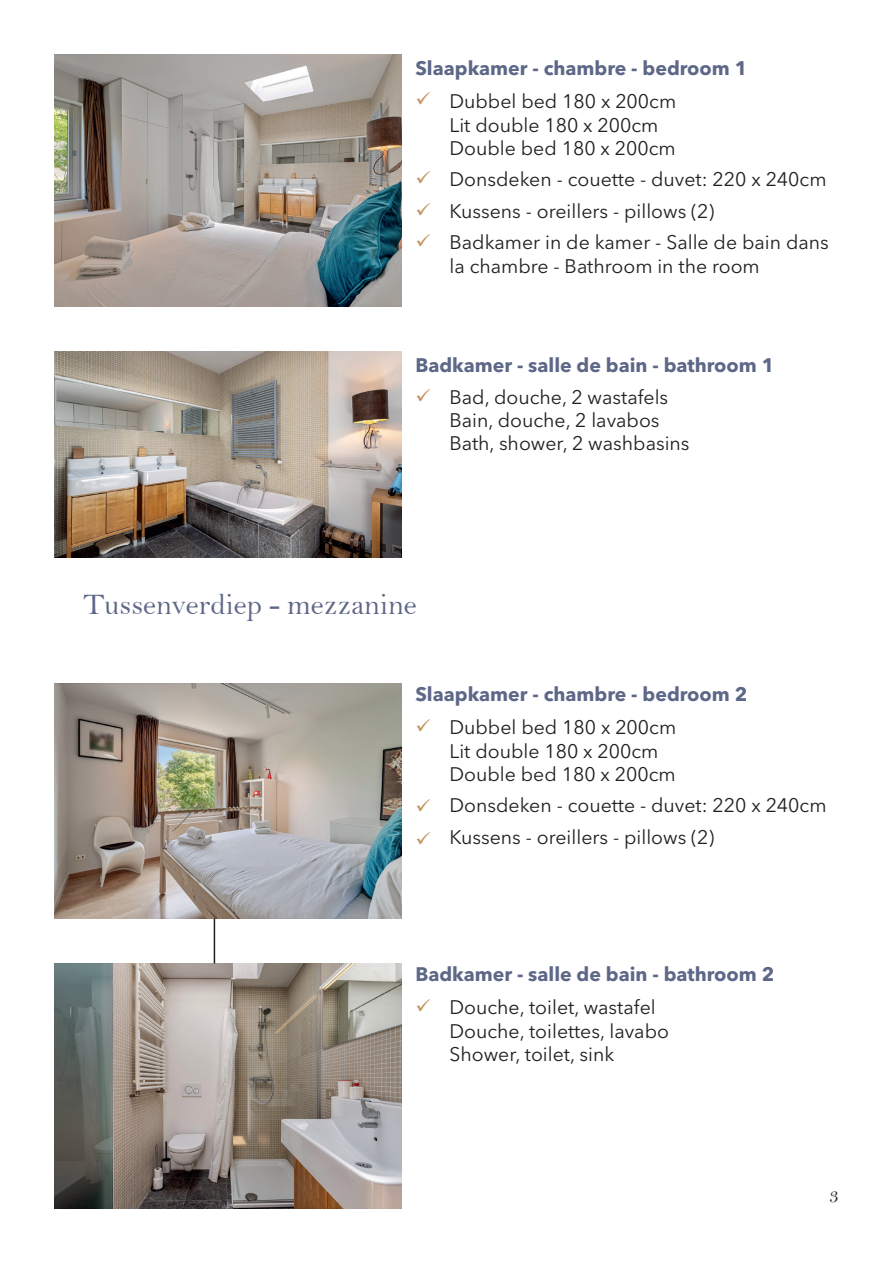
<style>
.page{position:relative;width:893px;height:1263px;background:#fff}
.page>*{position:absolute;margin:0;border:0;box-sizing:border-box;transform-origin:0 0}
.t1{font:30px "Bell";color:#5d6787}
.t2{font:19.5px/23.4px "Avenir Next LT Pro";color:#231f20}
.t3{font:700 19.5px "Avenir Next LT Pro";color:#5d6787}
.t4{font:19.5px/31.5px "Wingdings";color:#c59664;text-align:justify}
.t5{font:19.5px "Bell";color:#231f20}
</style>
<div class="page">
<img style="left:54px;top:54px;width:348px;height:252px">
<img style="left:54px;top:351px;width:348px;height:206px">
<img style="left:54px;top:683px;width:348px;height:235px">
<img style="left:54px;top:963px;width:348px;height:246px">
<hr style="left:214px;top:918px;width:1px;height:45px;background:#231f20">
<p class="t3" style="left:415px;top:56px;width:333px">Slaapkamer - chambre - bedroom 1</p>
<p class="t2" style="left:449px;top:90px;width:228px">Dubbel bed 180 x 200cm<br>Lit double 180 x 200cm<br>Double bed 180 x 200cm</p>
<p class="t2" style="left:449px;top:164px;width:381px;line-height:31.5px">Donsdeken - couette - duvet: 220 x 240cm<br>Kussens - oreillers - pillows (2)<br>Badkamer in de kamer - Salle de bain dans</p>
<p class="t2" style="left:449px;top:254px;width:312px">la chambre - Bathroom in the room</p>
<p class="t4" style="left:415px;top:164px;width:17px">✓ ✓ ✓</p>
<p class="t3" style="left:415px;top:353px;width:360px">Badkamer - salle de bain - bathroom 1</p>
<p class="t2" style="left:449px;top:385px;width:242px">Bad, douche, 2 wastafels<br>Bain, douche, 2 lavabos<br>Bath, shower, 2 washbasins</p>
<h1 class="t1" style="left:83px;top:586px;width:335px">Tussenverdiep - mezzanine</h1>
<p class="t3" style="left:415px;top:682px;width:333px">Slaapkamer - chambre - bedroom 2</p>
<p class="t2" style="left:449px;top:715px;width:228px">Dubbel bed 180 x 200cm<br>Lit double 180 x 200cm<br>Double bed 180 x 200cm</p>
<p class="t2" style="left:449px;top:790px;width:379px;line-height:31.5px">Donsdeken - couette - duvet: 220 x 240cm<br>Kussens - oreillers - pillows (2)</p>
<p class="t3" style="left:415px;top:962px;width:360px">Badkamer - salle de bain - bathroom 2</p>
<p class="t2" style="left:449px;top:996px;width:221px">Douche, toilet, wastafel<br>Douche, toilettes, lavabo<br>Shower, toilet, sink</p>
<p class="t5" style="left:829px;top:1184px;width:11px">3</p>
</div>
